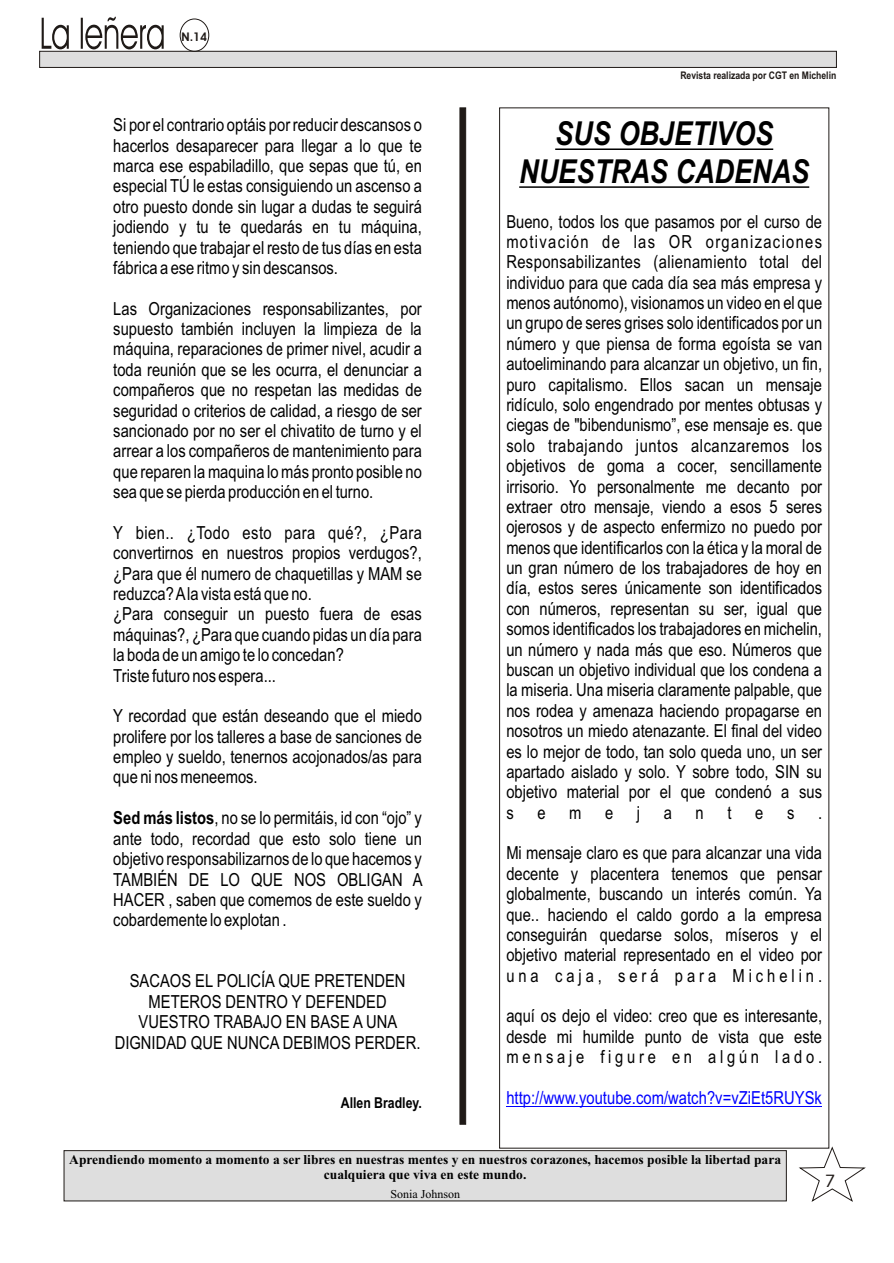
<style>
.page{position:relative;width:894px;height:1263px;background:#fff}
.page>*{position:absolute;margin:0;border:0;box-sizing:border-box;transform-origin:0 0}
.t1{font:italic 700 33px/37.8px "Arial Narrow";color:#000;text-align:center}
.t2{font:18px/20.4px "Arial Narrow";color:#000;text-align:justify}
.t3{font:18px "Arial Narrow";color:#00f}
.t4{font:17.4px "Avant Garde Bk BT";color:#1f1a17;scale:1.19 1}
.t5{font:700 15px "Arial Narrow";color:#000}
.t6{font:700 13.5px/15px "Times New Roman";color:#000;text-align:center}
.t7{font:12px "Times New Roman";color:#000}
.t8{font:700 12px "Avant Garde Bk BT";color:#1f1a17}
.t9{font:700 10.5px "Arial Narrow";color:#1f1a17}
.s1{font-weight:700}
</style>
<div class="page">
<svg style="left:799px;top:1147px;width:66px;height:55px"></svg>
<div style="left:64px;top:1150px;width:723px;height:51px;background:#dedede;border:1px solid #1f1a17"></div>
<div style="left:39px;top:51px;width:798px;height:17px;background:#dedede;border:1px solid #1f1a17"></div>
<svg style="left:42px;top:17px;width:122px;height:32px"></svg>
<div style="left:180px;top:19px;width:29px;height:32px;border:1px solid #1f1a17;border-radius:50%"></div>
<hr style="left:555px;top:148px;width:218px;height:2px;background:#000">
<hr style="left:519px;top:186px;width:290px;height:2px;background:#000">
<hr style="left:506px;top:1106px;width:316px;height:1px;background:#00f">
<div style="left:460px;top:108px;width:6px;height:1016px;background:#1f1a17;border:1px solid #1f1a17"></div>
<p class="t8" style="left:182px;top:32px;width:27px">N.14</p>
<p class="t2" style="left:113px;top:116px;width:310px">Si por el contrario optáis por reducir descansos o hacerlos desaparecer para llegar a lo que te marca ese espabiladillo, que sepas que tú, en especial TÚ le estas consiguiendo un ascenso a otro puesto donde sin lugar a dudas te seguirá jodiendo y tu te quedarás en tu máquina, teniendo que trabajar el resto de tus días en esta fábrica a ese ritmo y sin descansos.</p>
<p class="t2" style="left:113px;top:300px;width:310px">Las Organizaciones responsabilizantes, por supuesto también incluyen la limpieza de la máquina, reparaciones de primer nivel, acudir a toda reunión que se les ocurra, el denunciar a compañeros que no respetan las medidas de seguridad o criterios de calidad, a riesgo de ser sancionado por no ser el chivatito de turno y el arrear a los compañeros de mantenimiento para que reparen la maquina lo más pronto posible no sea que se pierda producción en el turno.</p>
<p class="t2" style="left:113px;top:524px;width:310px;text-align:left">Y bien.. ¿Todo esto para qué?, ¿Para convertirnos en nuestros propios verdugos?, ¿Para que él numero de chaquetillas y MAM se reduzca? A la vista está que no.<br>¿Para conseguir un puesto fuera de esas máquinas?, ¿Para que cuando pidas un día para la boda de un amigo te lo concedan?<br>Triste futuro nos espera...</p>
<p class="t2" style="left:113px;top:707px;width:310px">Y recordad que están deseando que el miedo prolifere por los talleres a base de sanciones de empleo y sueldo, tenernos acojonados/as para que ni nos meneemos.</p>
<p class="t2" style="left:113px;top:810px;width:311px"><span class="s1">Sed más listos</span>, no se lo permitáis, id con “ojo” y ante todo, recordad que esto solo tiene un objetivo responsabilizarnos de lo que hacemos y TAMBIÉN DE LO QUE NOS OBLIGAN A HACER , saben que comemos de este sueldo y cobardemente lo explotan .</p>
<p class="t2" style="left:115px;top:973px;width:307px;text-align:center">SACAOS EL POLICÍA QUE PRETENDEN<br>METEROS DENTRO Y DEFENDED<br>VUESTRO TRABAJO EN BASE A UNA<br>DIGNIDAD QUE NUNCA DEBIMOS PERDER.</p>
<p class="t5" style="left:341px;top:1097px;width:83px">Allen Bradley.</p>
<p class="t9" style="left:680px;top:71px;width:157px">Revista realizada por CGT en Michelin</p>
<h1 class="t1" style="left:519px;top:118px;width:292px">SUS OBJETIVOS<br>NUESTRAS CADENAS</h1>
<p class="t2" style="left:506px;top:213px;width:317px">Bueno, todos los que pasamos por el curso de motivación de las OR organizaciones Responsabilizantes (alienamiento total del individuo para que cada día sea más empresa y menos autónomo), visionamos un video en el que un grupo de seres grises solo identificados por un número y que piensa de forma egoísta se van autoeliminando para alcanzar un objetivo, un fin, puro capitalismo. Ellos sacan un mensaje ridículo, solo engendrado por mentes obtusas y ciegas de "bibendunismo”, ese mensaje es. que solo trabajando juntos alcanzaremos los objetivos de goma a cocer, sencillamente irrisorio. Yo personalmente me decanto por extraer otro mensaje, viendo a esos 5 seres ojerosos y de aspecto enfermizo no puedo por menos que identificarlos con la ética y la moral de un gran número de los trabajadores de hoy en día, estos seres únicamente son identificados con números, representan su ser, igual que somos identificados los trabajadores en michelin, un número y nada más que eso. Números que buscan un objetivo individual que los condena a la miseria. Una miseria claramente palpable, que nos rodea y amenaza haciendo propagarse en nosotros un miedo atenazante. El final del video es lo mejor de todo, tan solo queda uno, un ser apartado aislado y solo. Y sobre todo, SIN su objetivo material por el que condenó a sus s</p>
<p class="t2" style="left:537px;top:804px;width:10px">e</p>
<p class="t2" style="left:569px;top:804px;width:14px">m</p>
<p class="t2" style="left:605px;top:804px;width:10px">e</p>
<p class="t2" style="left:637px;top:804px;width:5px">j</p>
<p class="t2" style="left:664px;top:804px;width:10px">a</p>
<p class="t2" style="left:696px;top:804px;width:10px">n</p>
<p class="t2" style="left:727px;top:804px;width:6px">t</p>
<p class="t2" style="left:755px;top:804px;width:10px">e</p>
<p class="t2" style="left:787px;top:804px;width:9px">s</p>
<p class="t2" style="left:818px;top:804px;width:6px">.</p>
<p class="t2" style="left:506px;top:845px;width:317px">Mi mensaje claro es que para alcanzar una vida decente y placentera tenemos que pensar globalmente, buscando un interés común. Ya que.. haciendo el caldo gordo a la empresa conseguirán quedarse solos, míseros y el objetivo material representado en el video por una caja, será para Michelin.</p>
<p class="t2" style="left:506px;top:1008px;width:317px">aquí os dejo el video: creo que es interesante, desde mi humilde punto de vista que este mensaje figure en algún lado.</p>
<p class="t3" style="left:506px;top:1091px;width:317px">http://www.youtube.com/watch?v=vZiEt5RUYSk</p>
<p class="t6" style="left:69px;top:1154px;width:713px">Aprendiendo momento a momento a ser libres en nuestras mentes y en nuestros corazones, hacemos posible la libertad para cualquiera que viva en este mundo.</p>
<p class="t7" style="left:390px;top:1190px;width:71px">Sonia Johnson</p>
<p class="t4" style="left:824px;top:1174px;width:11px">7</p>
</div>
